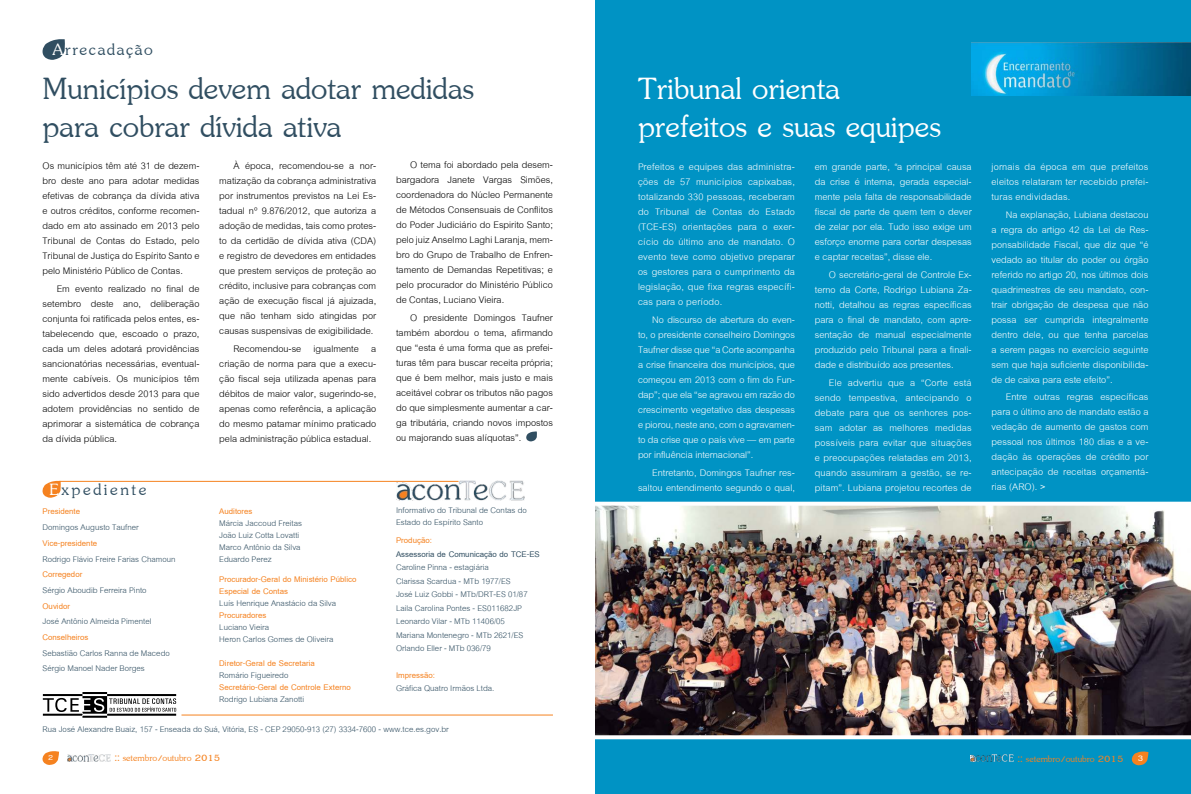
<style>
.page{position:relative;width:1191px;height:794px;background:#fff}
.page>*{position:absolute;margin:0;border:0;box-sizing:border-box;transform-origin:0 0}
.t1{font:47px/38px "Jasmine UPC";color:#304e61}
.t2{font:47px/38px "Jasmine UPC";color:#fff}
.t3{font:25px "Jasmine UPC";letter-spacing:.065em;color:#304e61}
.t4{font:25px "Jasmine UPC";letter-spacing:.1em;color:#304e61}
.t5{font:14px/15px "Cordia UPC";color:#fff;text-align:justify}
.t6{font:14px/15px "Cordia UPC";color:#000;text-align:justify}
.t7{font:14px "Jasmine UPC";color:#f58220}
.t8{font:12px/13.5px "Cordia UPC";color:#304e61}
.t9{font:700 12px/12px "Cordia UPC";color:#f58220}
.t10{font:700 12px "Cordia UPC";color:#304e61}
.t11{font:11px "Jasmine UPC";color:#fff}
.s1{color:#fff}
.s2{font-weight:700}
.s3{font-size:12px;color:#fff}
</style>
<div class="page">
<svg style="left:42px;top:751px;width:17px;height:14px"></svg>
<img style="left:68px;top:754px;width:43px;height:7px">
<div style="left:595px;top:0;width:596px;height:794px;background:#0093c4"></div>
<img style="left:595px;top:502px;width:596px;height:237px">
<hr style="left:59px;top:481px;width:399px;height:1px;background:#f58220">
<hr style="left:181px;top:714px;width:372px;height:1px;background:#f58220">
<svg style="left:42px;top:480px;width:19px;height:18px"></svg>
<img style="left:396px;top:480px;width:128px;height:21px">
<svg style="left:43px;top:692px;width:133px;height:25px"></svg>
<svg style="left:42px;top:39px;width:23px;height:21px"></svg>
<svg style="left:526px;top:431px;width:11px;height:10px"></svg>
<img style="left:971px;top:43px;width:220px;height:52px">
<svg style="left:1131px;top:751px;width:17px;height:14px"></svg>
<h2 class="t3" style="left:52px;top:32px;width:102px"><span class="s1">A</span>rrecadação</h2>
<h1 class="t1" style="left:43px;top:65px;width:433px">Municípios devem adotar medidas para cobrar dívida ativa</h1>
<h1 class="t2" style="left:638px;top:66px;width:304px">Tribunal orienta prefeitos e suas equipes</h1>
<p class="t6" style="left:43px;top:159px;width:158px">Os municípios têm até 31 de dezem&shy;bro deste ano para adotar medidas efetivas de cobrança da dívida ativa e outros créditos, conforme recomen&shy;dado em ato assinado em 2013 pelo Tribunal de Contas do Estado, pelo Tribunal de Justiça do Espírito Santo e pelo Ministério Público de Contas.</p>
<p class="t6" style="left:43px;top:282px;width:158px;text-indent:14px">Em evento realizado no final de setembro deste ano, deliberação conjunta foi ratificada pelos entes, es&shy;tabelecendo que, escoado o prazo, cada um deles adotará providências sancionatórias necessárias, eventual&shy;mente cabíveis. Os municípios têm sido advertidos desde 2013 para que adotem providências no sentido de aprimorar a sistemática de cobrança da dívida pública.</p>
<p class="t6" style="left:219px;top:159px;width:158px;text-indent:14px">À época, recomendou-se a nor&shy;matização da cobrança administrativa por instrumentos previstos na Lei Es&shy;tadual nº 9.876/2012, que autoriza a adoção de medidas, tais como protes&shy;to da certidão de dívida ativa (CDA) e registro de devedores em entidades que prestem serviços de proteção ao crédito, inclusive para cobranças com ação de execução fiscal já ajuizada, que não tenham sido atingidas por causas suspensivas de exigibilidade.</p>
<p class="t6" style="left:219px;top:342px;width:158px;text-indent:14px">Recomendou-se igualmente a criação de norma para que a execu&shy;ção fiscal seja utilizada apenas para débitos de maior valor, sugerindo-se, apenas como referência, a aplicação do mesmo patamar mínimo praticado pela administração pública estadual.</p>
<p class="t6" style="left:396px;top:158px;width:158px;text-indent:14px">O tema foi abordado pela desem&shy;bargadora Janete Vargas Simões, coordenadora do Núcleo Permanente de Métodos Consensuais de Conflitos do Poder Judiciário do Espirito Santo; pelo juiz Anselmo Laghi Laranja, mem&shy;bro do Grupo de Trabalho de Enfren&shy;tamento de Demandas Repetitivas; e pelo procurador do Ministério Público de Contas, Luciano Vieira.</p>
<p class="t6" style="left:396px;top:311px;width:158px;text-indent:14px">O presidente Domingos Taufner também abordou o tema, afirmando que “esta é uma forma que as prefei&shy;turas têm para buscar receita própria; que é bem melhor, mais justo e mais aceitável cobrar os tributos não pagos do que simplesmente aumentar a car&shy;ga tributária, criando novos impostos ou majorando suas alíquotas”.</p>
<h2 class="t4" style="left:50px;top:472px;width:98px"><span class="s1">E</span>xpediente</h2>
<p class="t9" style="left:43px;top:506px;width:39px">Presidente</p>
<p class="t8" style="left:43px;top:521px;width:98px">Domingos Augusto Taufner</p>
<p class="t9" style="left:43px;top:537px;width:56px">Vice-presidente</p>
<p class="t8" style="left:43px;top:552px;width:134px">Rodrigo Flávio Freire Farias Chamoun</p>
<p class="t9" style="left:43px;top:569px;width:41px">Corregedor</p>
<p class="t8" style="left:43px;top:583px;width:106px">Sérgio Aboudib Ferreira Pinto</p>
<p class="t9" style="left:43px;top:600px;width:29px">Ouvidor</p>
<p class="t8" style="left:43px;top:615px;width:110px">José Antônio Almeida Pimentel</p>
<p class="t9" style="left:43px;top:631px;width:47px">Conselheiros</p>
<p class="t8" style="left:43px;top:645px;width:129px;line-height:15.7px">Sebastião Carlos Ranna de Macedo<br>Sérgio Manoel Nader Borges</p>
<p class="t8" style="left:396px;top:504px;width:132px;line-height:12px">Informativo do Tribunal de Contas do<br>Estado do Espírito Santo</p>
<p class="t9" style="left:396px;top:535px;width:37px">Produção:</p>
<p class="t10" style="left:396px;top:547px;width:145px">Assessoria de Comunicação do TCE-ES</p>
<p class="t8" style="left:396px;top:561px;width:133px">Caroline Pinna - estagiária<br>Clarissa Scardua - MTb 1977/ES<br>José Luiz Gobbi - MTb/DRT-ES 01/87<br>Laila Carolina Pontes - ES011682JP<br>Leonardo Vilar - MTb 11406/05<br>Mariana Montenegro - MTb 2621/ES<br>Orlando Eller - MTb 036/79</p>
<p class="t9" style="left:396px;top:669px;width:40px">Impressão:</p>
<p class="t8" style="left:396px;top:682px;width:100px">Gráfica Quatro Irmãos Ltda.</p>
<p class="t8" style="left:43px;top:723px;width:408px">Rua José Alexandre Buaiz, 157 - Enseada do Suá, Vitória, ES - CEP 29050-913 (27) 3334-7600 - www.tce.es.gov.br</p>
<p class="t9" style="left:219px;top:506px;width:35px">Auditores</p>
<p class="t8" style="left:219px;top:518px;width:84px;line-height:12px">Márcia Jaccoud Freitas<br>João Luiz Cotta Lovatti<br>Marco Antônio da Silva<br>Eduardo Perez</p>
<p class="t9" style="left:219px;top:574px;width:139px">Procurador-Geral do Ministério Público<br>Especial de Contas</p>
<p class="t8" style="left:219px;top:597px;width:118px">Luís Henrique Anastácio da Silva</p>
<p class="t9" style="left:219px;top:610px;width:49px">Procuradores</p>
<p class="t8" style="left:219px;top:622px;width:116px;line-height:12px">Luciano Vieira<br>Heron Carlos Gomes de Oliveira</p>
<p class="t9" style="left:219px;top:658px;width:97px">Diretor-Geral de Secretaria</p>
<p class="t8" style="left:219px;top:669px;width:71px">Romário Figueiredo</p>
<p class="t9" style="left:219px;top:682px;width:133px">Secretário-Geral de Controle Externo</p>
<p class="t8" style="left:219px;top:693px;width:86px">Rodrigo Lubiana Zanotti</p>
<p class="t11" style="left:48px;top:749px;width:7px">2</p>
<p class="t7" style="left:114px;top:748px;width:107px">:: setembro/outubro 2015</p>
<p class="t5" style="left:638px;top:160px;width:158px">Prefeitos e equipes das administra&shy;ções de 57 municípios capixabas, totalizando 330 pessoas, receberam do Tribunal de Contas do Estado (TCE-ES) orientações para o exer&shy;cício do último ano de mandato. O evento teve como objetivo preparar os gestores para o cumprimento da legislação, que fixa regras específi&shy;cas para o período.</p>
<p class="t5" style="left:638px;top:312px;width:158px;text-indent:14px">No discurso de abertura do even&shy;to, o presidente conselheiro Domingos Taufner disse que “a Corte acompanha a crise financeira dos municípios, que começou em 2013 com o fim do Fun&shy;dap”; que ela “se agravou em razão do crescimento vegetativo das despesas e piorou, neste ano, com o agravamen&shy;to da crise que o país vive — em parte por influência internacional”.</p>
<p class="t5" style="left:638px;top:465px;width:158px;text-align:right">Entretanto, Domingos Taufner res&shy;saltou entendimento segundo o qual,</p>
<p class="t5" style="left:814px;top:159px;width:158px">em grande parte, ‘‘a principal causa da crise é interna, gerada especial&shy;mente pela falta de responsabilidade fiscal de parte de quem tem o dever de zelar por ela. Tudo isso exige um esforço enorme para cortar despesas e captar receitas”, disse ele.</p>
<p class="t5" style="left:814px;top:267px;width:158px;text-indent:14px">O secretário-geral de Controle Ex&shy;terno da Corte, Rodrigo Lubiana Za&shy;notti, detalhou as regras específicas para o final de mandato, com apre&shy;sentação de manual especialmente produzido pelo Tribunal para a finali&shy;dade e distribuído aos presentes.</p>
<p class="t5" style="left:814px;top:375px;width:158px;text-indent:14px">Ele advertiu que a “Corte está sendo tempestiva, antecipando o debate para que os senhores pos&shy;sam adotar as melhores medidas possíveis para evitar que situações e preocupações relatadas em 2013, quando assumiram a gestão, se re&shy;pitam”. Lubiana projetou recortes de</p>
<p class="t5" style="left:991px;top:159px;width:158px">jornais da época em que prefeitos eleitos relataram ter recebido prefei&shy;turas endividadas.</p>
<p class="t5" style="left:991px;top:207px;width:158px;text-indent:14px">Na explanação, Lubiana destacou a regra do artigo 42 da Lei de Res&shy;ponsabilidade Fiscal, que diz que “é vedado ao titular do poder ou órgão referido no artigo 20, nos últimos dois quadrimestres de seu mandato, con&shy;trair obrigação de despesa que não possa ser cumprida integralmente dentro dele, ou que tenha parcelas a serem pagas no exercício seguinte sem que haja suficiente disponibilida&shy;de de caixa para este efeito”.</p>
<p class="t5" style="left:991px;top:390px;width:158px;text-indent:14px">Entre outras regras específicas para o último ano de mandato estão a vedação de aumento de gastos com pessoal nos últimos 180 dias e a ve&shy;dação às operações de crédito por antecipação de receitas orçamentá&shy;rias (ARO). <span class="s2">&gt;</span></p>
<p class="t7" style="left:1017px;top:749px;width:127px">:: setembro/outubro 2015 <span class="s3">3</span></p>
</div>
